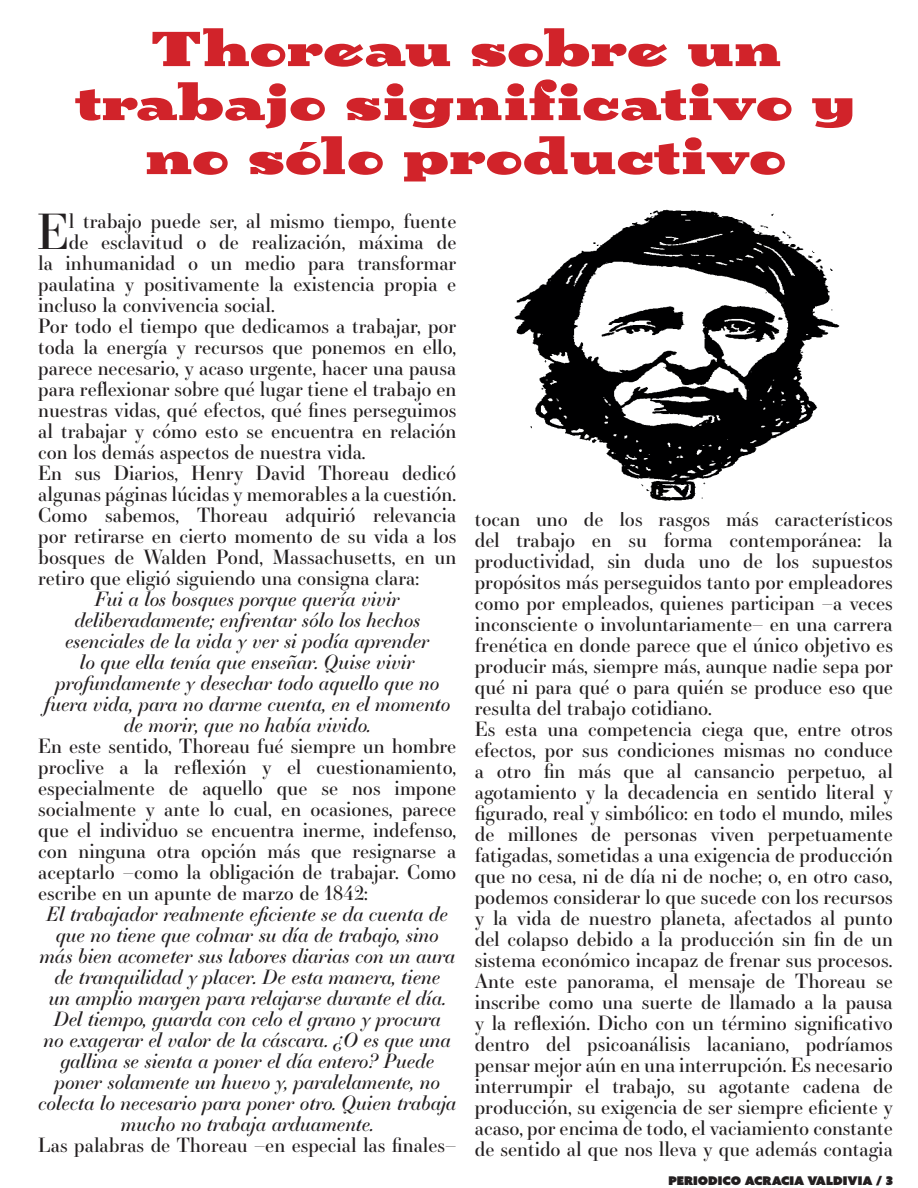
<style>
.page{position:relative;width:918px;height:1188px;background:#fff}
.page>*{position:absolute;margin:0;border:0;box-sizing:border-box;transform-origin:0 0}
.t1{font:54px/54px "Birra 2 Stout";color:#d1232a;text-align:center;scale:1.25 1}
.t2{font:48px "Essonnes Display";color:#231f20}
.t3{font:19.5px/21px "Essonnes Display";color:#231f20}
.t4{font:italic 19.5px/21px "Essonnes Display";color:#231f20;text-align:center}
.t5{font:12px "Azo Sans Uber";color:#231f20}
</style>
<div class="page">
<img style="left:514px;top:209px;width:326px;height:292px">
<h1 class="t1" style="left:75px;top:19px;width:626px">Thoreau sobre un trabajo significativo y no sólo productivo</h1>
<h2 class="t2" style="left:37px;top:199px;width:33px">E</h2>
<p class="t3" style="left:69px;top:210px;width:389px">l trabajo puede ser, al mismo tiempo, fuente</p>
<p class="t3" style="left:69px;top:231px;width:389px">de esclavitud o de realización, máxima de</p>
<p class="t3" style="left:38px;top:252px;width:420px">la inhumanidad o un medio para transformar</p>
<p class="t3" style="left:38px;top:273px;width:420px">paulatina y positivamente la existencia propia e</p>
<p class="t3" style="left:38px;top:294px;width:238px">incluso la convivencia social.</p>
<p class="t3" style="left:38px;top:315px;width:420px">Por todo el tiempo que dedicamos a trabajar, por</p>
<p class="t3" style="left:38px;top:336px;width:420px">toda la energía y recursos que ponemos en ello,</p>
<p class="t3" style="left:38px;top:357px;width:420px">parece necesario, y acaso urgente, hacer una pausa</p>
<p class="t3" style="left:38px;top:378px;width:420px">para reflexionar sobre qué lugar tiene el trabajo en</p>
<p class="t3" style="left:38px;top:399px;width:420px">nuestras vidas, qué efectos, qué fines perseguimos</p>
<p class="t3" style="left:38px;top:420px;width:420px">al trabajar y cómo esto se encuentra en relación</p>
<p class="t3" style="left:38px;top:441px;width:329px">con los demás aspectos de nuestra vida.</p>
<p class="t3" style="left:38px;top:462px;width:420px">En sus Diarios, Henry David Thoreau dedicó</p>
<p class="t3" style="left:38px;top:483px;width:420px">algunas páginas lúcidas y memorables a la cuestión.</p>
<p class="t3" style="left:38px;top:504px;width:420px">Como sabemos, Thoreau adquirió relevancia</p>
<p class="t3" style="left:38px;top:525px;width:420px">por retirarse en cierto momento de su vida a los</p>
<p class="t3" style="left:38px;top:546px;width:420px">bosques de Walden Pond, Massachusetts, en un</p>
<p class="t3" style="left:38px;top:567px;width:383px">retiro que eligió siguiendo una consigna clara:</p>
<p class="t4" style="left:44px;top:588px;width:408px">Fui a los bosques porque quería vivir deliberadamente; enfrentar sólo los hechos esenciales de la vida y ver si podía aprender<br>lo que ella tenía que enseñar. Quise vivir profundamente y desechar todo aquello que no fuera vida, para no darme cuenta, en el momento de morir, que no había vivido.</p>
<p class="t3" style="left:38px;top:735px;width:420px;text-align:justify">En este sentido, Thoreau fué siempre un hombre proclive a la reflexión y el cuestionamiento, especialmente de aquello que se nos impone socialmente y ante lo cual, en ocasiones, parece que el individuo se encuentra inerme, indefenso, con ninguna otra opción más que resignarse a aceptarlo –como la obligación de trabajar. Como escribe en un apunte de marzo de 1842:</p>
<p class="t4" style="left:38px;top:903px;width:420px">El trabajador realmente eficiente se da cuenta de que no tiene que colmar su día de trabajo, sino más bien acometer sus labores diarias con un aura de tranquilidad y placer. De esta manera, tiene<br>un amplio margen para relajarse durante el día.<br>Del tiempo, guarda con celo el grano y procura<br>no exagerar el valor de la cáscara. ¿O es que una gallina se sienta a poner el día entero? Puede poner solamente un huevo y, paralelamente, no colecta lo necesario para poner otro. Quien trabaja mucho no trabaja arduamente.</p>
<p class="t3" style="left:38px;top:1134px;width:420px">Las palabras de Thoreau –en especial las finales–</p>
<p class="t3" style="left:475px;top:508px;width:420px">tocan uno de los rasgos más característicos del trabajo en su forma contemporánea: la productividad, sin duda uno de los supuestos propósitos más perseguidos tanto por empleadores como por empleados, quienes participan –a veces inconsciente o involuntariamente– en una carrera frenética en donde parece que el único objetivo es producir más, siempre más, aunque nadie sepa por qué ni para qué o para quién se produce eso que resulta del trabajo cotidiano.<br>Es esta una competencia ciega que, entre otros efectos, por sus condiciones mismas no conduce a otro fin más que al cansancio perpetuo, al agotamiento y la decadencia en sentido literal y figurado, real y simbólico: en todo el mundo, miles de millones de personas viven perpetuamente fatigadas, sometidas a una exigencia de producción que no cesa, ni de día ni de noche; o, en otro caso, podemos considerar lo que sucede con los recursos y la vida de nuestro planeta, afectados al punto del colapso debido a la producción sin fin de un sistema económico incapaz de frenar sus procesos.<br>Ante este panorama, el mensaje de Thoreau se inscribe como una suerte de llamado a la pausa y la reflexión. Dicho con un término significativo dentro del psicoanálisis lacaniano, podríamos pensar mejor aún en una interrupción. Es necesario interrumpir el trabajo, su agotante cadena de producción, su exigencia de ser siempre eficiente y acaso, por encima de todo, el vaciamiento constante de sentido al que nos lleva y que además contagia</p>
<p class="t5" style="left:668px;top:1173px;width:226px">PERIODICO ACRACIA VALDIVIA / 3</p>
</div>
